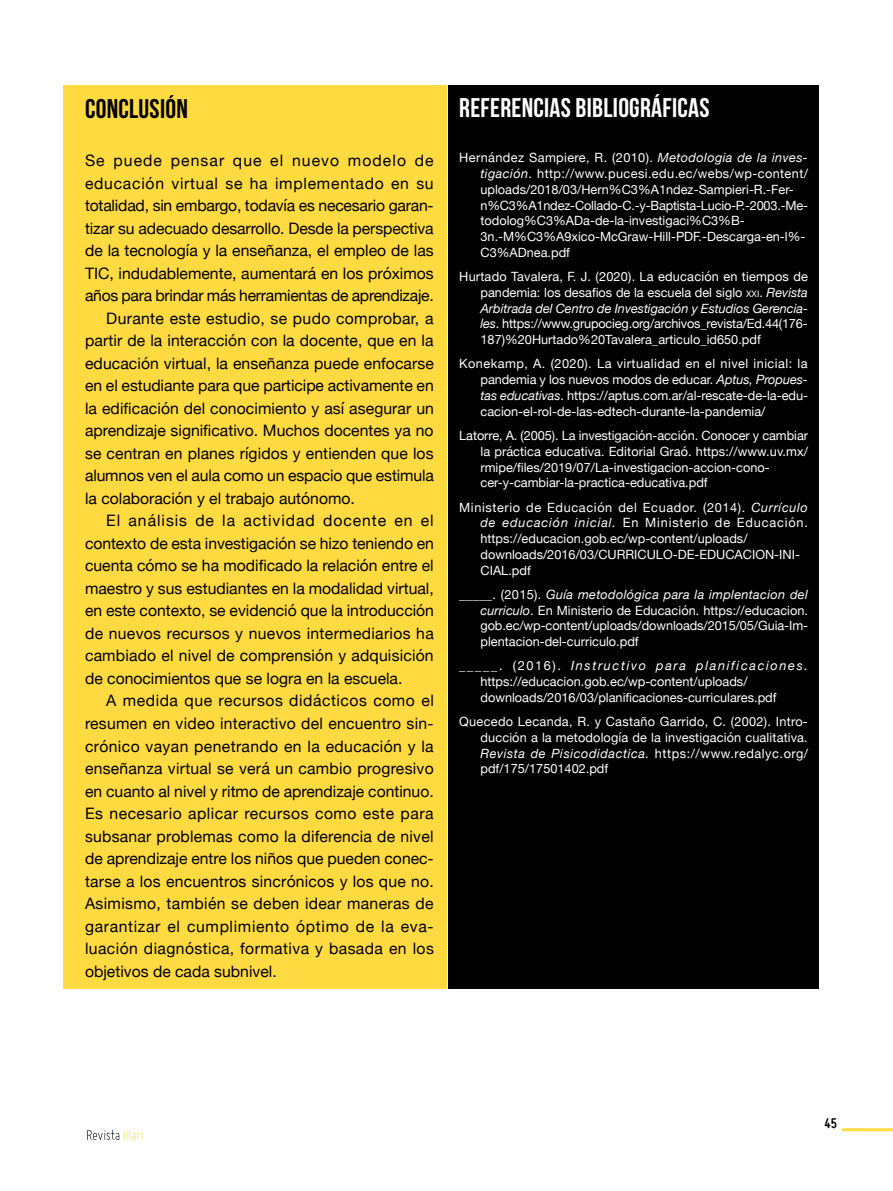
<style>
.page{position:relative;width:893px;height:1191px;background:#fff}
.page>*{position:absolute;margin:0;border:0;box-sizing:border-box;transform-origin:0 0}
.t1{font:700 27px "Bebas Neue";letter-spacing:.01em;color:#fff}
.t2{font:700 27px "Bebas Neue";letter-spacing:.01em;color:#000}
.t3{font:15.75px "Helvetica Neue";letter-spacing:.005em;color:#000}
.t4{font:15.75px "Helvetica Neue";letter-spacing:.025em;color:#000}
.t5{font:15.75px "Helvetica Neue";letter-spacing:-.015em;color:#000}
.t6{font:15.75px "Helvetica Neue";letter-spacing:-.02em;color:#000}
.t7{font:15.75px "Helvetica Neue";letter-spacing:.03em;color:#000}
.t8{font:15.75px "Helvetica Neue";letter-spacing:.04em;color:#000}
.t9{font:15.75px "Helvetica Neue";letter-spacing:.045em;color:#000}
.t10{font:15.75px "Helvetica Neue";letter-spacing:.06em;color:#000}
.t11{font:15.75px "Helvetica Neue";letter-spacing:.035em;color:#000}
.t12{font:15.75px "Helvetica Neue";letter-spacing:.07em;color:#000}
.t13{font:700 15px "Miso";color:#000}
.t14{font:12.75px/15.8px "Helvetica Neue";color:#fff}
.s1{font-style:italic}
.s2{font-size:8.85px}
</style>
<div class="page">
<hr style="left:842px;top:1128px;width:51px;height:3px;background:#ffda40">
<svg style="left:87px;top:1129px;width:56px;height:11px"></svg>
<div style="left:449px;top:85px;width:370px;height:904px;background:#000"></div>
<div style="left:63px;top:85px;width:383px;height:904px;background:#ffda40"></div>
<h1 class="t2" style="left:85px;top:94px;width:104px">CONCLUSIÓN</h1>
<p class="t12" style="left:85px;top:149px;width:350px">Se puede pensar que el nuevo modelo de</p>
<p class="t9" style="left:85px;top:172px;width:350px">educación virtual se ha implementado en su</p>
<p class="t5" style="left:85px;top:194px;width:350px">totalidad, sin embargo, todavía es necesario garan-</p>
<p class="t3" style="left:85px;top:217px;width:350px">tizar su adecuado desarrollo. Desde la perspectiva</p>
<p class="t3" style="left:85px;top:239px;width:350px">de la tecnología y la enseñanza, el empleo de las</p>
<p class="t3" style="left:85px;top:262px;width:350px">TIC, indudablemente, aumentará en los próximos</p>
<p class="t6" style="left:85px;top:284px;width:350px">años para brindar más herramientas de aprendizaje.</p>
<p class="t3" style="left:106px;top:307px;width:329px">Durante este estudio, se pudo comprobar, a</p>
<p class="t3" style="left:85px;top:329px;width:350px">partir de la interacción con la docente, que en la</p>
<p class="t3" style="left:85px;top:352px;width:350px">educación virtual, la enseñanza puede enfocarse</p>
<p class="t3" style="left:85px;top:374px;width:350px">en el estudiante para que participe activamente en</p>
<p class="t3" style="left:85px;top:397px;width:350px">la edificación del conocimiento y así asegurar un</p>
<p class="t3" style="left:85px;top:419px;width:350px">aprendizaje significativo. Muchos docentes ya no</p>
<p class="t3" style="left:85px;top:442px;width:350px">se centran en planes rígidos y entienden que los</p>
<p class="t3" style="left:85px;top:464px;width:350px">alumnos ven el aula como un espacio que estimula</p>
<p class="t3" style="left:85px;top:487px;width:271px">la colaboración y el trabajo autónomo.</p>
<p class="t10" style="left:106px;top:509px;width:329px">El análisis de la actividad docente en el</p>
<p class="t3" style="left:85px;top:532px;width:350px">contexto de esta investigación se hizo teniendo en</p>
<p class="t3" style="left:85px;top:554px;width:350px">cuenta cómo se ha modificado la relación entre el</p>
<p class="t3" style="left:85px;top:577px;width:350px">maestro y sus estudiantes en la modalidad virtual,</p>
<p class="t3" style="left:85px;top:599px;width:350px">en este contexto, se evidenció que la introducción</p>
<p class="t3" style="left:85px;top:622px;width:350px">de nuevos recursos y nuevos intermediarios ha</p>
<p class="t3" style="left:85px;top:644px;width:350px">cambiado el nivel de comprensión y adquisición</p>
<p class="t3" style="left:85px;top:667px;width:319px">de conocimientos que se logra en la escuela.</p>
<p class="t11" style="left:106px;top:689px;width:329px">A medida que recursos didácticos como el</p>
<p class="t3" style="left:85px;top:712px;width:350px">resumen en video interactivo del encuentro sin-</p>
<p class="t4" style="left:85px;top:734px;width:350px">crónico vayan penetrando en la educación y la</p>
<p class="t3" style="left:85px;top:757px;width:350px">enseñanza virtual se verá un cambio progresivo</p>
<p class="t3" style="left:85px;top:779px;width:350px">en cuanto al nivel y ritmo de aprendizaje continuo.</p>
<p class="t7" style="left:85px;top:802px;width:350px">Es necesario aplicar recursos como este para</p>
<p class="t3" style="left:85px;top:824px;width:350px">subsanar problemas como la diferencia de nivel</p>
<p class="t3" style="left:85px;top:847px;width:350px">de aprendizaje entre los niños que pueden conec-</p>
<p class="t3" style="left:85px;top:869px;width:350px">tarse a los encuentros sincrónicos y los que no.</p>
<p class="t3" style="left:85px;top:892px;width:350px">Asimismo, también se deben idear maneras de</p>
<p class="t8" style="left:85px;top:914px;width:350px">garantizar el cumplimiento óptimo de la eva-</p>
<p class="t4" style="left:85px;top:937px;width:350px">luación diagnóstica, formativa y basada en los</p>
<p class="t3" style="left:85px;top:959px;width:193px">objetivos de cada subnivel.</p>
<h1 class="t1" style="left:459px;top:93px;width:252px">REFERENCIAS BIBLIOGRÁFICAS</h1>
<p class="t14" style="left:480px;top:151px;width:329px;text-indent:-21px">Hernández Sampiere, R. (2010). <span class="s1">Metodologia de la inves&shy;tigación</span>. http://www.pucesi.edu.ec/webs/wp-content/ uploads/2018/03/Hern%C3%A1ndez-Sampieri-R.-Fer&shy;n%C3%A1ndez-Collado-C.-y-Baptista-Lucio-P.-2003.-Me&shy;todolog%C3%ADa-de-la-investigaci%C3%B-3n.-M%C3%A9xico-McGraw-Hill-PDF.-Descarga-en-l%- C3%ADnea.pdf</p>
<p class="t14" style="left:480px;top:269px;width:329px;text-align:justify;text-indent:-21px">Hurtado Tavalera, F. J. (2020). La educación en tiempos de pandemia: los desafios de la escuela del siglo <span class="s2">xxi</span>. <span class="s1">Revista Arbitrada del Centro de Investigación y Estudios Gerencia&shy;les</span>. https://www.grupocieg.org/archivos_revista/Ed.44(176- 187)%20Hurtado%20Tavalera_articulo_id650.pdf</p>
<p class="t14" style="left:480px;top:357px;width:329px;text-align:justify;text-indent:-21px">Konekamp, A. (2020). La virtualidad en el nivel inicial: la pandemia y los nuevos modos de educar. <span class="s1">Aptus, Propues&shy;tas educativas</span>. https://aptus.com.ar/al-rescate-de-la-edu&shy;cacion-el-rol-de-las-edtech-durante-la-pandemia/</p>
<p class="t14" style="left:480px;top:428px;width:329px;text-indent:-21px">Latorre, A. (2005). La investigación-acción. Conocer y cambiar la práctica educativa. Editorial Graó. https://www.uv.mx/ rmipe/files/2019/07/La-investigacion-accion-cono&shy;cer-y-cambiar-la-practica-educativa.pdf</p>
<p class="t14" style="left:480px;top:500px;width:329px;text-indent:-21px">Ministerio de Educación del Ecuador. (2014). <span class="s1">Currículo de educación inicial.</span> En Ministerio de Educación. https://educacion.gob.ec/wp-content/uploads/ downloads/2016/03/CURRICULO-DE-EDUCACION-INI-CIAL.pdf</p>
<p class="t14" style="left:480px;top:587px;width:329px;text-align:justify;text-indent:-21px">_____. (2015). <span class="s1">Guía metodológica para la implentacion del curriculo</span>. En Ministerio de Educación. https://educacion. gob.ec/wp-content/uploads/downloads/2015/05/Guia-Im&shy;plentacion-del-curriculo.pdf</p>
<p class="t14" style="left:480px;top:658px;width:329px;text-indent:-21px">_____. (2016). <span class="s1">Instructivo para planificaciones. </span>https://educacion.gob.ec/wp-content/uploads/ downloads/2016/03/planificaciones-curriculares.pdf</p>
<p class="t14" style="left:480px;top:714px;width:329px;text-align:justify;text-indent:-21px">Quecedo Lecanda, R. y Castaño Garrido, C. (2002). Intro&shy;ducción a la metodología de la investigación cualitativa.<br><span class="s1">Revista de Pisicodidactica.</span> https://www.redalyc.org/ pdf/175/17501402.pdf</p>
<p class="t13" style="left:824px;top:1115px;width:14px">45</p>
</div>
